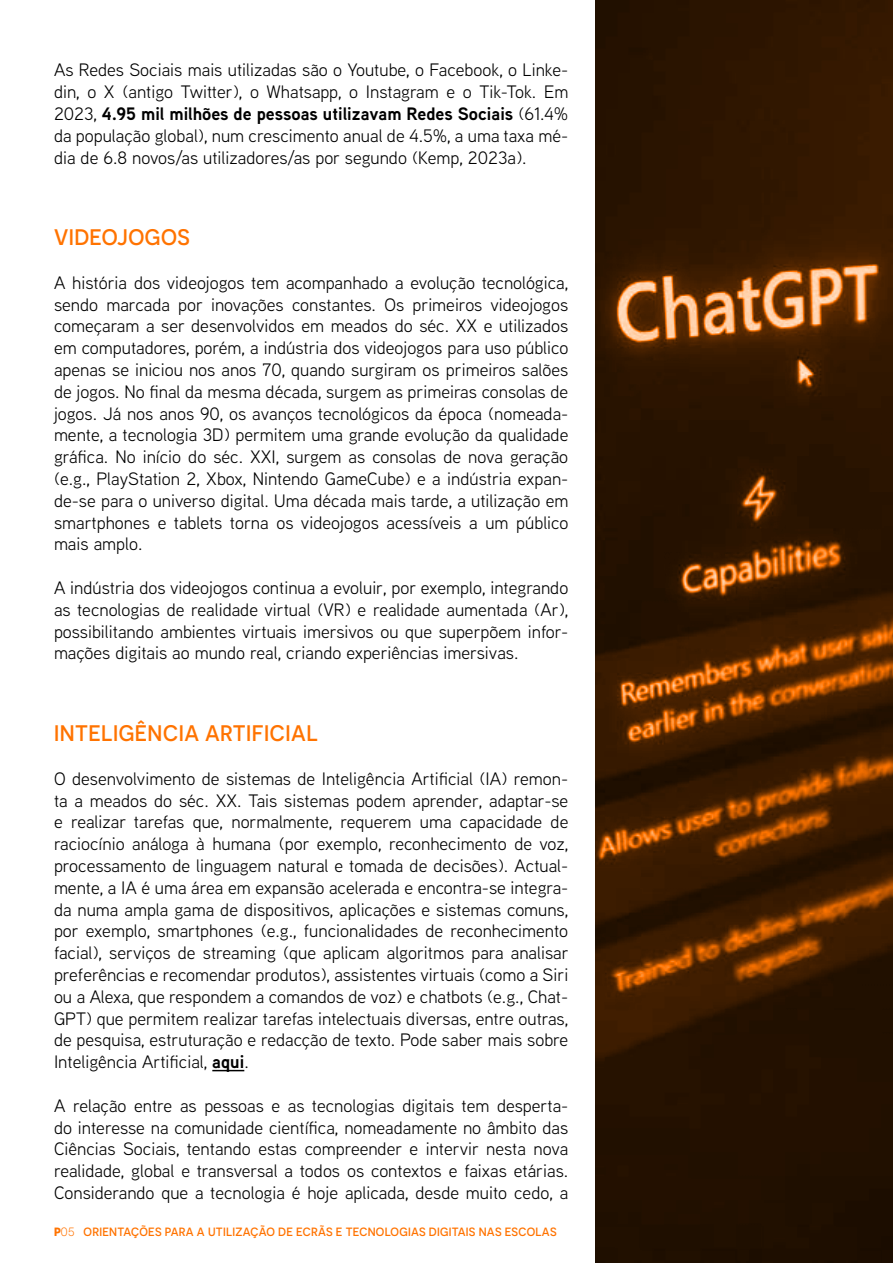
<style>
.page{position:relative;width:893px;height:1263px;background:#fff}
.page>*{position:absolute;margin:0;border:0;box-sizing:border-box;transform-origin:0 0}
.t1{font:500 22.5px "Novecentosans";letter-spacing:.02em;color:#ff7300}
.t2{font:18px/21.8px "Aaux Next";color:#000;text-align:justify}
.t3{font:500 12px "Novecentosans";letter-spacing:.02em;color:#ff7300}
.s1{font-weight:700}
.s2{font-weight:400}
</style>
<div class="page">
<hr style="left:212px;top:1070px;width:32px;height:1px;background:#000">
<svg style="left:595px;top:0;width:298px;height:1263px;background:#3d1d02"></svg>
<p class="t2" style="left:54px;top:59px;width:516px">As Redes Sociais mais utilizadas são o Youtube, o Facebook, o Linke&shy;din, o X (antigo Twitter), o Whatsapp, o Instagram e o Tik-Tok. Em 2023, <span class="s1">4.95 mil milhões de pessoas utilizavam Redes Sociais</span> (61.4% da população global), num crescimento anual de 4.5%, a uma taxa mé&shy;dia de 6.8 novos/as utilizadores/as por segundo (Kemp, 2023a).</p>
<p class="t1" style="left:54px;top:224px;width:137px">VIDEOJOGOS</p>
<p class="t2" style="left:54px;top:271px;width:516px">A história dos videojogos tem acompanhado a evolução tecnológica, sendo marcada por inovações constantes. Os primeiros videojogos começaram a ser desenvolvidos em meados do séc. XX e utilizados em computadores, porém, a indústria dos videojogos para uso público apenas se iniciou nos anos 70, quando surgiram os primeiros salões de jogos. No final da mesma década, surgem as primeiras consolas de jogos. Já nos anos 90, os avanços tecnológicos da época (nomeada&shy;mente, a tecnologia 3D) permitem uma grande evolução da qualidade gráfica. No início do séc. XXI, surgem as consolas de nova geração (e.g., PlayStation 2, Xbox, Nintendo GameCube) e a indústria expan&shy;de-se para o universo digital. Uma década mais tarde, a utilização em smartphones e tablets torna os videojogos acessíveis a um público mais amplo.</p>
<p class="t2" style="left:54px;top:576px;width:516px">A indústria dos videojogos continua a evoluir, por exemplo, integrando as tecnologias de realidade virtual (VR) e realidade aumentada (Ar), possibilitando ambientes virtuais imersivos ou que superpõem infor&shy;mações digitais ao mundo real, criando experiências imersivas.</p>
<p class="t1" style="left:54px;top:720px;width:265px">INTELIGÊNCIA ARTIFICIAL</p>
<p class="t2" style="left:54px;top:767px;width:516px">O desenvolvimento de sistemas de Inteligência Artificial (IA) remon&shy;ta a meados do séc. XX. Tais sistemas podem aprender, adaptar-se e realizar tarefas que, normalmente, requerem uma capacidade de raciocínio análoga à humana (por exemplo, reconhecimento de voz, processamento de linguagem natural e tomada de decisões). Actual&shy;mente, a IA é uma área em expansão acelerada e encontra-se integra&shy;da numa ampla gama de dispositivos, aplicações e sistemas comuns, por exemplo, smartphones (e.g., funcionalidades de reconhecimento facial), serviços de streaming (que aplicam algoritmos para analisar preferências e recomendar produtos), assistentes virtuais (como a Siri ou a Alexa, que respondem a comandos de voz) e chatbots (e.g., Chat-GPT) que permitem realizar tarefas intelectuais diversas, entre outras, de pesquisa, estruturação e redacção de texto. Pode saber mais sobre Inteligência Artificial, <span class="s1">aqui</span>.</p>
<p class="t2" style="left:54px;top:1094px;width:516px">A relação entre as pessoas e as tecnologias digitais tem desperta&shy;do interesse na comunidade científica, nomeadamente no âmbito das Ciências Sociais, tentando estas compreender e intervir nesta nova realidade, global e transversal a todos os contextos e faixas etárias.<br>Considerando que a tecnologia é hoje aplicada, desde muito cedo, a</p>
<p class="t3" style="left:54px;top:1225px;width:504px"><span class="s1">P</span><span class="s2">05</span> ORIENTAÇÕES PARA A UTILIZAÇÃO DE ECRÃS E TECNOLOGIAS DIGITAIS NAS ESCOLAS</p>
</div>
